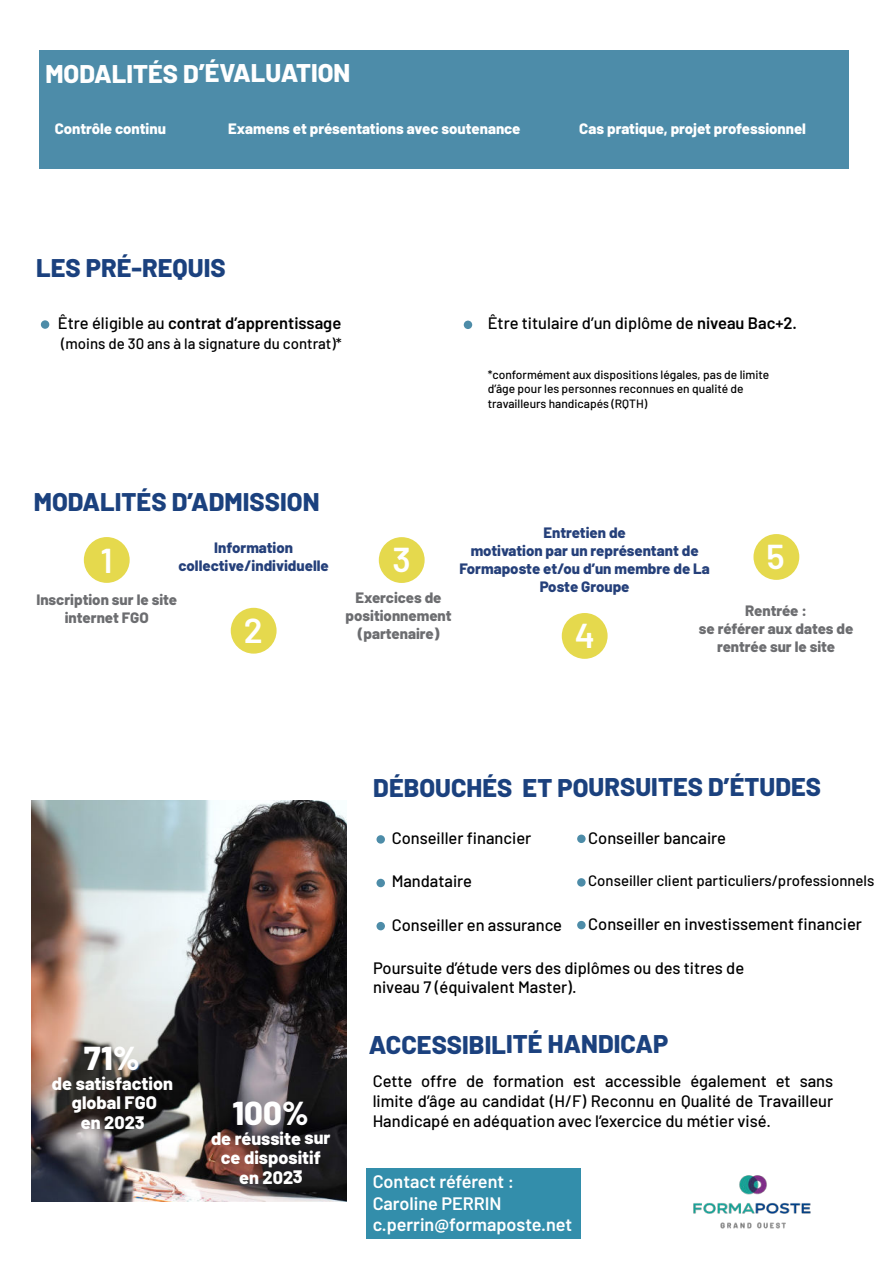
<style>
.page{position:relative;width:893px;height:1263px;background:#fff}
.page>*{position:absolute;margin:0;border:0;box-sizing:border-box;transform-origin:0 0}
.t1{font:600 34.5px "Barlow";color:#fff}
.t2{font:800 33px "Barlow";color:#fff}
.t3{font:800 25.5px "Barlow";letter-spacing:-.005em;color:#1b417e}
.t4{font:800 25.5px "Barlow";letter-spacing:-.005em;color:#fff}
.t5{font:800 18px/19.5px "Barlow";letter-spacing:-.005em;color:#fff;text-align:center}
.t6{font:600 18px/21.6px "Barlow";color:#fff}
.t7{font:500 16.5px/19.8px "Barlow";color:#000}
.t8{font:600 16.5px "Barlow";color:#000}
.t9{font:800 15px/18px "Barlow";color:#25407a;text-align:center}
.t10{font:800 15px/18px "Barlow";color:#6c6d70;text-align:center}
.t11{font:800 15px "Barlow";color:#fff}
.t12{font:500 15px "Barlow";color:#000}
.t13{font:500 12px/14.4px "Barlow";color:#000}
.s1{font-weight:500}
.s2{font-weight:600}
</style>
<div class="page">
<img style="left:31px;top:801px;width:315px;height:400px">
<div style="left:84px;top:537px;width:46px;height:46px;background:#e5d94d;border-radius:50%"></div>
<div style="left:379px;top:537px;width:46px;height:46px;background:#e5d94d;border-radius:50%"></div>
<div style="left:753px;top:534px;width:46px;height:46px;background:#e5d94d;border-radius:50%"></div>
<div style="left:562px;top:613px;width:46px;height:46px;background:#e5d94d;border-radius:50%"></div>
<div style="left:231px;top:608px;width:46px;height:46px;background:#e5d94d;border-radius:50%"></div>
<div style="left:39px;top:50px;width:809px;height:119px;background:#4d8ca9"></div>
<div style="left:41px;top:320px;width:8px;height:9px;background:#4d8ca8;border-radius:50%"></div>
<div style="left:464px;top:321px;width:8px;height:8px;background:#4d8ca8;border-radius:50%"></div>
<img style="left:693px;top:1175px;width:118px;height:54px">
<div style="left:577px;top:834px;width:9px;height:9px;background:#4d8ca8;border-radius:50%"></div>
<div style="left:376px;top:835px;width:9px;height:9px;background:#4d8ca8;border-radius:50%"></div>
<div style="left:577px;top:878px;width:9px;height:9px;background:#4d8ca8;border-radius:50%"></div>
<div style="left:376px;top:879px;width:9px;height:8px;background:#4d8ca8;border-radius:50%"></div>
<div style="left:577px;top:921px;width:9px;height:8px;background:#4d8ca8;border-radius:50%"></div>
<div style="left:376px;top:922px;width:9px;height:8px;background:#4d8ca8;border-radius:50%"></div>
<div style="left:367px;top:1168px;width:214px;height:71px;background:#338eab"></div>
<h3 class="t4" style="left:45px;top:63px;width:307px">MODALITÉS D’ÉVALUATION</h3>
<p class="t11" style="left:55px;top:123px;width:113px">Contrôle continu</p>
<p class="t11" style="left:228px;top:123px;width:294px">Examens et présentations avec soutenance</p>
<p class="t11" style="left:579px;top:123px;width:228px">Cas pratique, projet professionnel</p>
<h3 class="t3" style="left:36px;top:258px;width:191px">LES PRÉ-REQUIS</h3>
<p class="t8" style="left:58px;top:317px;width:285px"><span class="s1">Être éligible au</span> contrat d’apprentissage</p>
<p class="t7" style="left:488px;top:312px;width:311px">Être titulaire d’un diplôme de <span class="s2">niveau Bac+2.</span></p>
<p class="t12" style="left:61px;top:338px;width:282px">(moins de 30 ans à la signature du contrat)*</p>
<p class="t13" style="left:488px;top:366px;width:283px">*conformément aux dispositions légales, pas de limite d’âge pour les personnes reconnues en qualité de travailleurs handicapés (RQTH)</p>
<h3 class="t3" style="left:34px;top:492px;width:287px">MODALITÉS D’ADMISSION</h3>
<h1 class="t1" style="left:100px;top:548px;width:14px">1</h1>
<p class="t9" style="left:179px;top:540px;width:152px">Information collective/individuelle</p>
<p class="t10" style="left:36px;top:592px;width:142px">Inscription sur le site internet FGO</p>
<h1 class="t1" style="left:244px;top:618px;width:21px">2</h1>
<h1 class="t1" style="left:393px;top:547px;width:20px">3</h1>
<p class="t10" style="left:346px;top:590px;width:108px">Exercices de positionnement (partenaire)</p>
<p class="t9" style="left:459px;top:525px;width:252px">Entretien de<br>motivation par un représentant de<br>Formaposte et/ou d’un membre de La<br>Poste Groupe</p>
<p class="t10" style="left:699px;top:603px;width:156px">Rentrée :<br>se référer aux dates de rentrée sur le site</p>
<h1 class="t1" style="left:766px;top:544px;width:20px">5</h1>
<h1 class="t1" style="left:575px;top:623px;width:22px">4</h1>
<h2 class="t2" style="left:84px;top:1045px;width:57px">71%</h2>
<p class="t5" style="left:52px;top:1075px;width:123px">de satisfaction global FGO<br>en 2023</p>
<h2 class="t2" style="left:233px;top:1100px;width:78px">100%</h2>
<p class="t5" style="left:211px;top:1130px;width:121px">de réussite sur ce dispositif en 2023</p>
<h3 class="t3" style="left:373px;top:777px;width:449px">DÉBOUCHÉS ET POURSUITES D’ÉTUDES</h3>
<p class="t7" style="left:392px;top:827px;width:141px">Conseiller financier</p>
<p class="t7" style="left:588px;top:829px;width:139px">Conseiller bancaire</p>
<p class="t7" style="left:392px;top:873px;width:82px">Mandataire</p>
<p class="t12" style="left:588px;top:870px;width:288px">Conseiller client particuliers/professionnels</p>
<p class="t7" style="left:392px;top:916px;width:172px">Conseiller en assurance</p>
<p class="t7" style="left:588px;top:913px;width:275px">Conseiller en investissement financier</p>
<p class="t7" style="left:373px;top:956px;width:373px">Poursuite d’étude vers des diplômes ou des titres de niveau 7 (équivalent Master).</p>
<h3 class="t3" style="left:369px;top:1034px;width:301px">ACCESSIBILITÉ HANDICAP</h3>
<p class="t7" style="left:373px;top:1070px;width:462px;text-align:justify">Cette offre de formation est accessible également et sans limite d’âge au candidat (H/F) Reconnu en Qualité de Travailleur Handicapé en adéquation avec l’exercice du métier visé.</p>
<p class="t6" style="left:373px;top:1172px;width:201px">Contact référent :<br>Caroline PERRIN c.perrin@formaposte.net</p>
</div>
